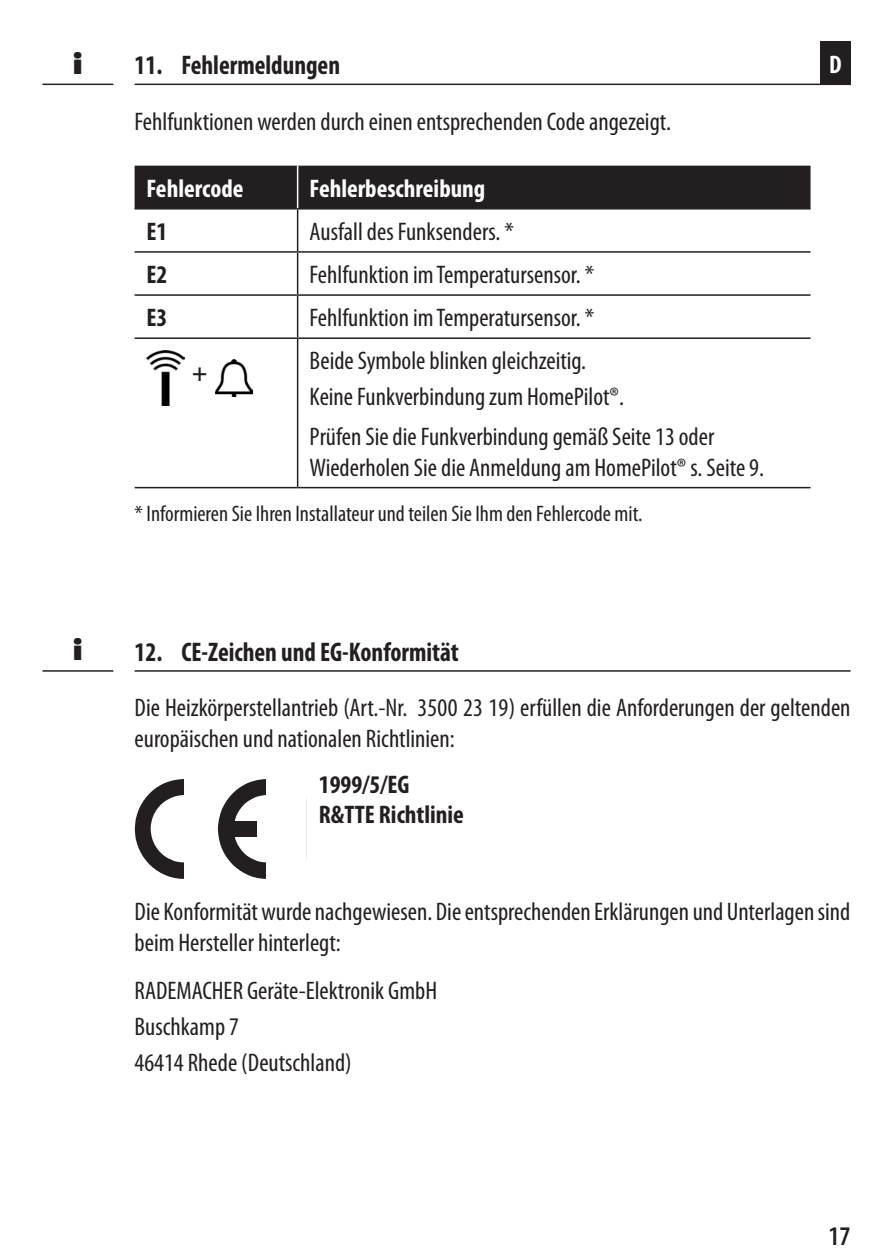
<style>
.page{position:relative;width:893px;height:1259px;background:#fff}
.page>*{position:absolute;margin:0;border:0;box-sizing:border-box;transform-origin:0 0}
.t1{font:700 condensed 27px "Myriad Pro";color:#231f20;scale:.95 1}
.t2{font:600 condensed 27px "Myriad Pro";color:#231f20}
.t3{font:800 27px "Futura";color:#231f20}
.t4{font:condensed 25.5px/35.7px "Myriad Pro";color:#231f20}
.t5{font:700 condensed 25.5px/30.6px "Myriad Pro";color:#231f20}
.t6{font:700 condensed 25.5px "Myriad Pro";color:#fff}
.t7{font:condensed 22.5px "Myriad Pro";color:#231f20}
</style>
<div class="page">
<hr style="left:135px;top:84px;width:715px;height:1px;background:#231f20">
<hr style="left:42px;top:84px;width:71px;height:1px;background:#231f20">
<div style="left:820px;top:42px;width:30px;height:43px;background:#231f20"></div>
<div style="left:135px;top:166px;width:675px;height:42px;background:#231f20"></div>
<svg style="left:135px;top:209px;width:675px;height:278px"></svg>
<hr style="left:135px;top:208px;width:163px;height:1px;background:#231f20">
<hr style="left:298px;top:208px;width:512px;height:1px;background:#231f20">
<hr style="left:297px;top:209px;width:1px;height:42px;background:#231f20">
<hr style="left:135px;top:251px;width:163px;height:2px;background:#231f20">
<hr style="left:298px;top:251px;width:512px;height:2px;background:#231f20">
<hr style="left:297px;top:253px;width:1px;height:41px;background:#231f20">
<hr style="left:135px;top:294px;width:163px;height:2px;background:#231f20">
<hr style="left:298px;top:294px;width:512px;height:2px;background:#231f20">
<hr style="left:297px;top:296px;width:1px;height:41px;background:#231f20">
<hr style="left:135px;top:337px;width:163px;height:2px;background:#231f20">
<hr style="left:298px;top:337px;width:512px;height:2px;background:#231f20">
<hr style="left:297px;top:339px;width:1px;height:148px;background:#231f20">
<hr style="left:297px;top:166px;width:1px;height:42px;background:#fff">
<hr style="left:135px;top:487px;width:163px;height:1px;background:#231f20">
<hr style="left:298px;top:487px;width:512px;height:1px;background:#231f20">
<img style="left:147px;top:350px;width:37px;height:55px">
<img style="left:215px;top:359px;width:38px;height:37px">
<svg style="left:135px;top:779px;width:131px;height:100px"></svg>
<div style="left:220px;top:821px;width:37px;height:15px;background:#231f20"></div>
<hr style="left:135px;top:670px;width:715px;height:1px;background:#231f20">
<hr style="left:42px;top:670px;width:71px;height:1px;background:#231f20">
<p class="t3" style="left:73px;top:48px;width:12px">i</p>
<p class="t1" style="left:135px;top:48px;width:218px">11. Fehlermeldungen</p>
<p class="t6" style="left:829px;top:49px;width:14px">D</p>
<p class="t4" style="left:135px;top:103px;width:538px">Fehlfunktionen werden durch einen entsprechenden Code angezeigt.</p>
<p class="t3" style="left:73px;top:633px;width:12px">i</p>
<p class="t6" style="left:147px;top:172px;width:98px">Fehlercode</p>
<p class="t6" style="left:310px;top:172px;width:177px">Fehlerbeschreibung</p>
<p class="t5" style="left:147px;top:216px;width:22px">E1</p>
<p class="t4" style="left:310px;top:213px;width:206px">Ausfall des Funksenders. *</p>
<p class="t5" style="left:147px;top:259px;width:22px">E2</p>
<p class="t4" style="left:310px;top:256px;width:286px">Fehlfunktion im Temperatursensor. *</p>
<p class="t5" style="left:147px;top:302px;width:22px">E3</p>
<p class="t4" style="left:310px;top:299px;width:286px">Fehlfunktion im Temperatursensor. *</p>
<p class="t5" style="left:192px;top:357px;width:17px">+</p>
<p class="t4" style="left:310px;top:343px;width:316px">Beide Symbole blinken gleichzeitig.<br>Keine Funkverbindung zum HomePilot®.</p>
<p class="t4" style="left:310px;top:421px;width:456px;line-height:30.6px">Prüfen Sie die Funkverbindung gemäß Seite 13 oder<br>Wiederholen Sie die Anmeldung am HomePilot® s. Seite 9.</p>
<p class="t7" style="left:135px;top:500px;width:509px">* Informieren Sie Ihren Installateur und teilen Sie Ihm den Fehlercode mit.</p>
<p class="t1" style="left:135px;top:635px;width:343px">12. CE-Zeichen und EG-Konformität</p>
<p class="t4" style="left:135px;top:692px;width:717px;line-height:30.6px">Die Heizkörperstellantrieb (Art.-Nr. 3500 23 19) erfüllen die Anforderungen der geltenden europäischen und nationalen Richtlinien:</p>
<p class="t5" style="left:319px;top:768px;width:147px">1999/5/EG<br>R&amp;TTE Richtlinie</p>
<p class="t4" style="left:135px;top:896px;width:717px;line-height:30.6px">Die Konformität wurde nachgewiesen. Die entsprechenden Erklärungen und Unterlagen sind beim Hersteller hinterlegt:</p>
<p class="t4" style="left:135px;top:973px;width:304px">RADEMACHER Geräte-Elektronik GmbH<br>Buschkamp 7<br>46414 Rhede (Deutschland)</p>
<p class="t2" style="left:828px;top:1221px;width:24px">17</p>
</div>
